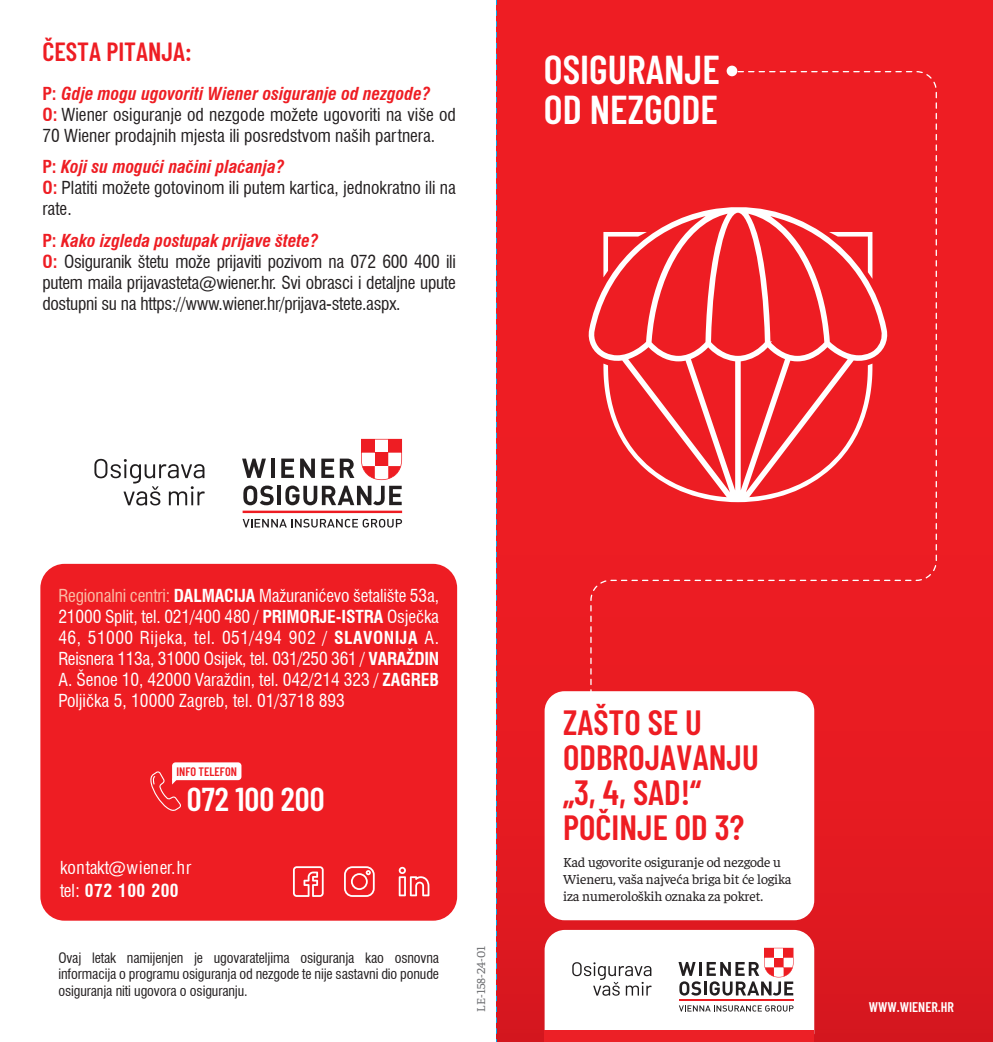
<style>
.page{position:relative;width:993px;height:1042px;background:#fff}
.page>*{position:absolute;margin:0;border:0;box-sizing:border-box;transform-origin:0 0}
.t1{font:600 40.25px/40.2px "Barlow Condensed";color:#fff}
.t2{font:600 35px/35px "Barlow Condensed";color:#ee1d23}
.t3{font:600 33.07px "Barlow Condensed";color:#fff}
.t4{font:600 26.25px "Barlow Condensed";color:#ee1d23}
.t5{font:condensed 17.5px/21px "Swiss 721 BT";color:#231f20}
.t6{font:condensed 17.5px/21px "Swiss 721 BT";color:#fff;text-align:justify}
.t7{font:condensed 14px/16.8px "Swiss 721 BT";letter-spacing:-.01em;color:#231f20;text-align:justify}
.t8{font:14px/16.8px "Faustina";letter-spacing:-.01em;color:#231f20}
.t9{font:600 14px "Barlow Condensed";color:#fff}
.t10{font:12.25px "Faustina";letter-spacing:.005em;color:#6c6d70}
.t11{font:600 12.25px "Barlow Condensed";color:#ee1d23}
.s1{font-weight:700;color:#ee1d23}
.s2{font-weight:700;font-style:italic;color:#ee1d23}
.s3{color:#fabda6}
.s4{font-weight:700}
</style>
<div class="page">
<div style="left:496px;top:0;width:496px;height:1042px;background:linear-gradient(to bottom,#f31e24,#df1a21)"></div>
<div style="left:544px;top:1030px;width:270px;height:12px;background:#ec2026"></div>
<svg style="left:544px;top:930px;width:270px;height:100px"></svg>
<div style="left:589px;top:70px;width:348px;height:618px;background:#ed1d23"></div>
<div style="left:544px;top:691px;width:270px;height:229px;background:#fff;border-radius:20px"></div>
<div style="left:726px;top:66px;width:11px;height:10px;background:#fff;border-radius:50%"></div>
<svg style="left:496px;top:0;width:1px;height:1042px"></svg>
<svg style="left:586px;top:202px;width:302px;height:299px;background:#f03d42"></svg>
<svg style="left:828px;top:232px;width:44px;height:47px"></svg>
<svg style="left:603px;top:232px;width:43px;height:45px"></svg>
<svg style="left:603px;top:363px;width:269px;height:139px;background:#f04146"></svg>
<div style="left:40px;top:564px;width:417px;height:356px;background:#ee1d23;border-radius:24px"></div>
<svg style="left:398px;top:867px;width:31px;height:29px"></svg>
<svg style="left:344px;top:866px;width:30px;height:31px"></svg>
<svg style="left:293px;top:866px;width:30px;height:31px"></svg>
<svg style="left:94px;top:459px;width:111px;height:46px"></svg>
<hr style="left:242px;top:511px;width:160px;height:2px;background:#ee1d23">
<hr style="left:277px;top:486px;width:4px;height:19px;background:#231f20">
<svg style="left:243px;top:485px;width:30px;height:20px"></svg>
<hr style="left:271px;top:458px;width:4px;height:20px;background:#231f20">
<svg style="left:242px;top:458px;width:24px;height:20px"></svg>
<svg style="left:242px;top:519px;width:160px;height:8px"></svg>
<svg style="left:281px;top:439px;width:121px;height:66px"></svg>
<svg style="left:150px;top:762px;width:91px;height:49px"></svg>
<h3 class="t4" style="left:42px;top:33px;width:151px">ČESTA PITANJA:</h3>
<p class="t5" style="left:42px;top:83px;width:415px"><span class="s1">P:</span> <span class="s2">Gdje mogu ugovoriti Wiener osiguranje od nezgode?<br></span><span class="s1">O:</span> Wiener osiguranje od nezgode možete ugovoriti na više od<br>70 Wiener prodajnih mjesta ili posredstvom naših partnera.</p>
<p class="t5" style="left:42px;top:156px;width:415px"><span class="s1">P:</span> <span class="s2">Koji su mogući načini plaćanja?<br></span><span class="s1">O:</span> Platiti možete gotovinom ili putem kartica, jednokratno ili na rate.</p>
<p class="t5" style="left:42px;top:230px;width:415px"><span class="s1">P:</span> <span class="s2">Kako izgleda postupak prijave štete?<br></span><span class="s1">O:</span> Osiguranik štetu može prijaviti pozivom na 072 600 400 ili putem maila prijavasteta@wiener.hr. Svi obrasci i detaljne upute dostupni su na https://www.wiener.hr/prijava-stete.aspx.</p>
<h1 class="t1" style="left:544px;top:46px;width:177px">OSIGURANJE<br>OD NEZGODE</h1>
<p class="t6" style="left:58px;top:585px;width:382px"><span class="s3">Regionalni centri:</span> <span class="s4">DALMACIJA</span> Mažuranićevo šetalište 53a, 21000 Split, tel. 021/400 480 / <span class="s4">PRIMORJE-ISTRA</span> Osječka 46, 51000 Rijeka, tel. 051/494 902 / <span class="s4">SLAVONIJA</span> A.<br>Reisnera 113a, 31000 Osijek, tel. 031/250 361 / <span class="s4">VARAŽDIN </span>A. Šenoe 10, 42000 Varaždin, tel. 042/214 323 / <span class="s4">ZAGREB </span>Poljička 5, 10000 Zagreb, tel. 01/3718 893</p>
<p class="t11" style="left:176px;top:763px;width:62px">INFO TELEFON</p>
<h3 class="t3" style="left:187px;top:776px;width:139px">072 100 200</h3>
<p class="t6" style="left:60px;top:856px;width:133px;line-height:22.8px">kontakt@wiener.hr tel: <span class="s4">072 100 200</span></p>
<p class="t7" style="left:58px;top:949px;width:382px">Ovaj letak namijenjen je ugovarateljima osiguranja kao osnovna informacija o programu osiguranja od nezgode te nije sastavni dio ponude osiguranja niti ugovora o osiguranju.</p>
<p class="t10" style="left:472px;top:1011px;width:67px;rotate:-90deg">LE-158-24-01</p>
<h2 class="t2" style="left:563px;top:703px;width:197px">ZAŠTO SE U<br>ODBROJAVANJU „3, 4, SAD!“<br>POČINJE OD 3?</h2>
<p class="t8" style="left:563px;top:853px;width:230px">Kad ugovorite osiguranje od nezgode u<br>Wieneru, vaša najveća briga bit će logika iza numeroloških oznaka za pokret.</p>
<p class="t9" style="left:868px;top:996px;width:87px">WWW.WIENER.HR</p>
</div>
